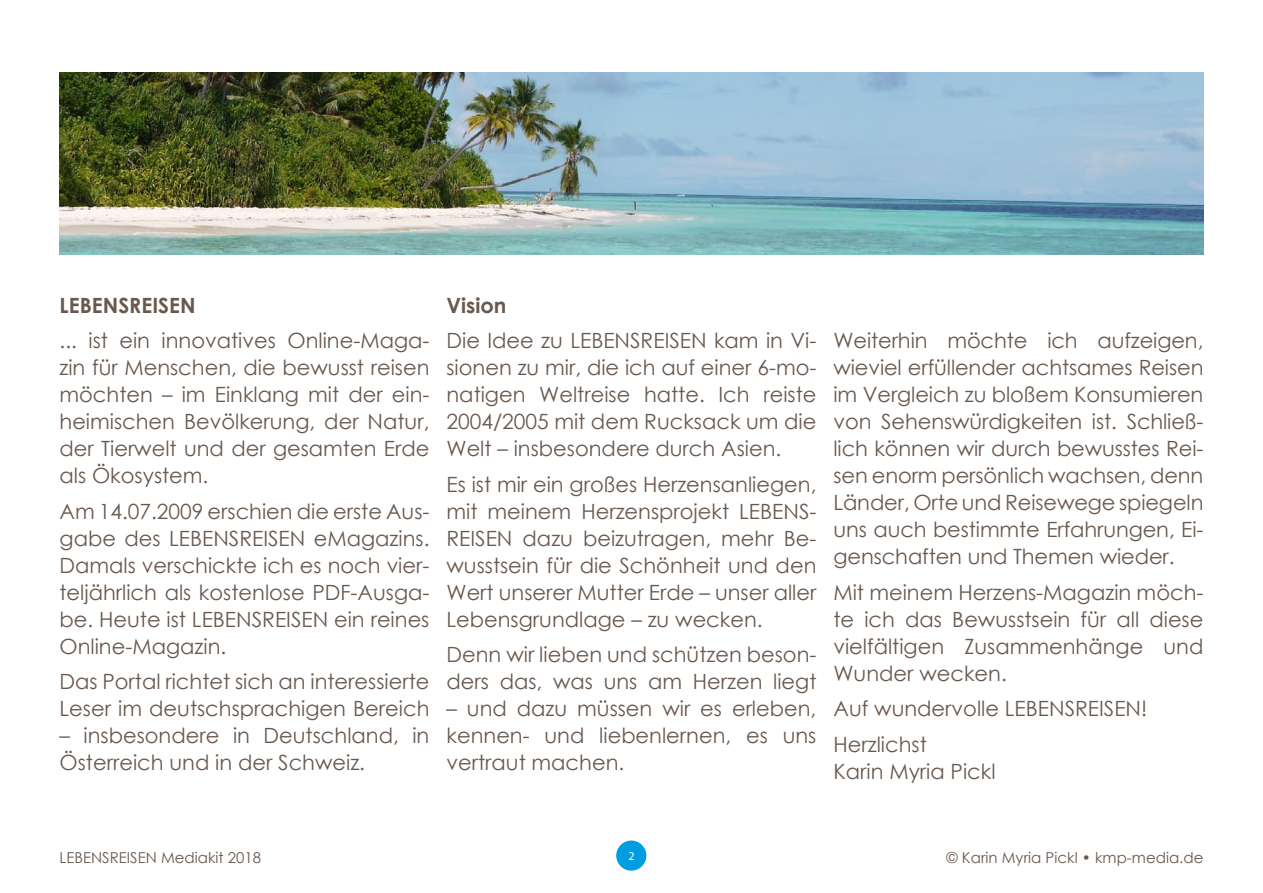
<style>
.page{position:relative;width:1263px;height:893px;background:#fff}
.page>*{position:absolute;margin:0;border:0;box-sizing:border-box;transform-origin:0 0}
.t1{font:21px/27px "Century Gothic";color:#69584e;text-align:justify}
.t2{font:700 21px "Century Gothic";color:#69584e}
.t3{font:15px "Century Gothic";color:#69584e}
</style>
<div class="page">
<div style="left:616px;top:840px;width:30px;height:31px;background:#009ee0;border-radius:50%"></div>
<img style="left:60px;top:72px;width:1143px;height:182px">
<p class="t2" style="left:60px;top:289px;width:138px">LEBENSREISEN</p>
<p class="t1" style="left:60px;top:327px;width:371px">... ist ein innovatives Online-Maga&shy;zin für Menschen, die bewusst reisen möchten – im Einklang mit der ein&shy;heimischen Bevölkerung, der Natur, der Tierwelt und der gesamten Erde als Ökosystem.</p>
<p class="t1" style="left:60px;top:497px;width:371px">Am 14.07.2009 erschien die erste Aus&shy;gabe des LEBENSREISEN eMagazins.<br>Damals verschickte ich es noch vier&shy;teljährlich als kostenlose PDF-Ausga&shy;be. Heute ist LEBENSREISEN ein reines Online-Magazin.</p>
<p class="t1" style="left:60px;top:668px;width:371px">Das Portal richtet sich an interessierte<br>Leser im deutschsprachigen Bereich</p>
<p class="t1" style="left:60px;top:722px;width:371px">– insbesondere in Deutschland, in<br>Österreich und in der Schweiz.</p>
<p class="t2" style="left:446px;top:289px;width:62px">Vision</p>
<p class="t1" style="left:446px;top:327px;width:371px">Die Idee zu LEBENSREISEN kam in Vi&shy;sionen zu mir, die ich auf einer 6-mo&shy;natigen Weltreise hatte. Ich reiste 2004/2005 mit dem Rucksack um die Welt – insbesondere durch Asien.</p>
<p class="t1" style="left:446px;top:470px;width:371px">Es ist mir ein großes Herzensanliegen, mit meinem Herzensprojekt LEBENS-REISEN dazu beizutragen, mehr Be&shy;wusstsein für die Schönheit und den Wert unserer Mutter Erde – unser aller Lebensgrundlage – zu wecken.</p>
<p class="t1" style="left:446px;top:641px;width:371px">Denn wir lieben und schützen beson&shy;ders das, was uns am Herzen liegt</p>
<p class="t1" style="left:446px;top:695px;width:371px">– und dazu müssen wir es erleben, kennen- und liebenlernen, es uns vertraut machen.</p>
<p class="t1" style="left:833px;top:327px;width:371px">Weiterhin möchte ich aufzeigen, wieviel erfüllender achtsames Reisen im Vergleich zu bloßem Konsumieren von Sehenswürdigkeiten ist. Schließ&shy;lich können wir durch bewusstes Rei&shy;sen enorm persönlich wachsen, denn Länder, Orte und Reisewege spiegeln uns auch bestimmte Erfahrungen, Ei&shy;genschaften und Themen wieder.</p>
<p class="t1" style="left:833px;top:578px;width:371px">Mit meinem Herzens-Magazin möch&shy;te ich das Bewusstsein für all diese vielfältigen Zusammenhänge und Wunder wecken.</p>
<p class="t1" style="left:833px;top:690px;width:315px;line-height:35.5px">Auf wundervolle LEBENSREISEN!<br>Herzlichst</p>
<p class="t1" style="left:833px;top:757px;width:164px">Karin Myria Pickl</p>
<p class="t3" style="left:60px;top:847px;width:203px">LEBENSREISEN Mediakit 2018</p>
<p class="t3" style="left:946px;top:847px;width:258px">© Karin Myria Pickl • kmp-media.de</p>
</div>
